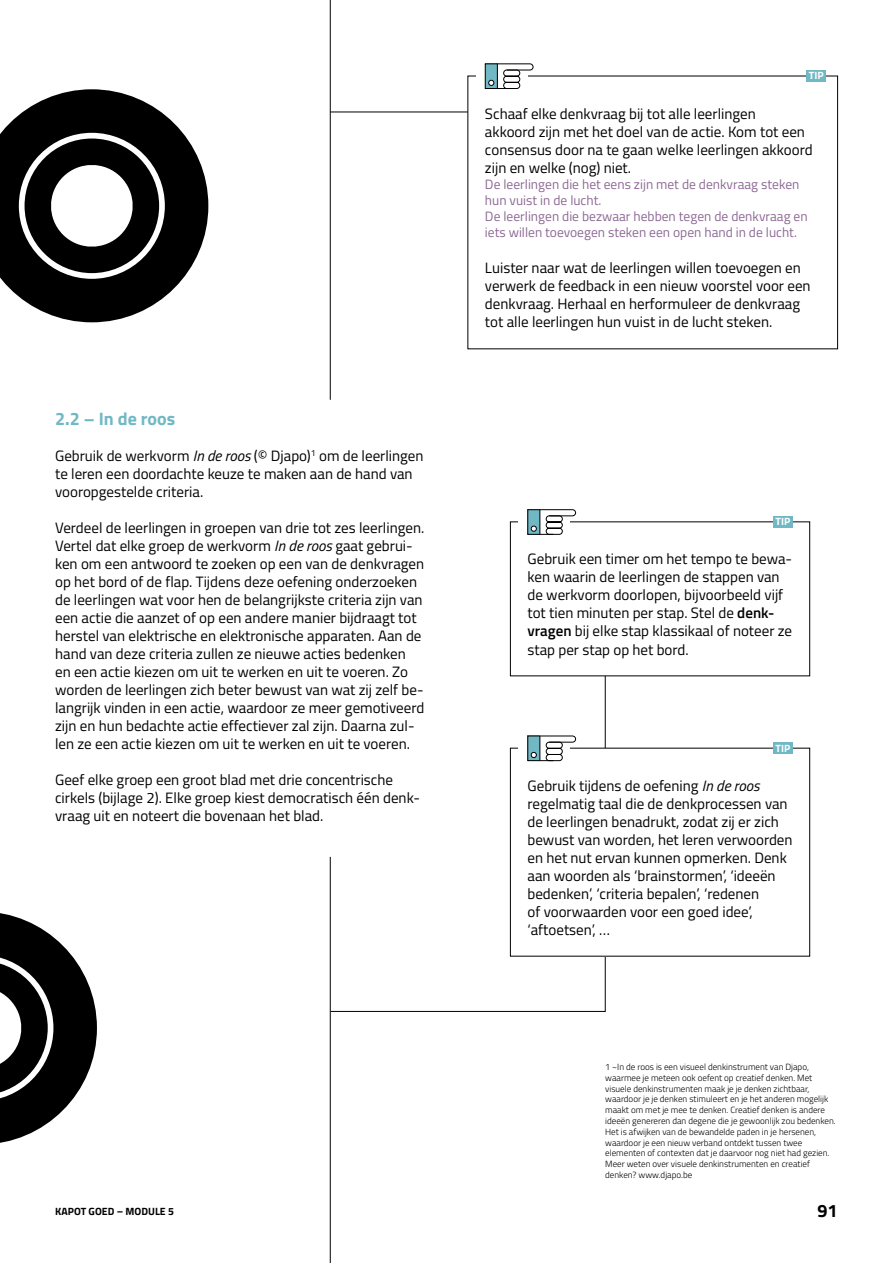
<style>
.page{position:relative;width:893px;height:1263px;background:#fff}
.page>*{position:absolute;margin:0;border:0;box-sizing:border-box;transform-origin:0 0}
.t1{font:700 18px "Titillium Web";color:#71b8c5}
.t2{font:700 18px "Titillium Web";color:#000}
.t3{font:15px/18px "Titillium Web";color:#000}
.t4{font:13.5px/16.2px "Titillium Web";color:#8e6995}
.t5{font:700 10.5px "Titillium Web";color:#000}
.t6{font:700 10.5px "Titillium Web";letter-spacing:.005em;color:#fff}
.t7{font:300 9px/10.8px "Titillium Web";color:#000}
.s1{font-style:italic}
.s2{font-weight:600}
</style>
<div class="page">
<svg style="left:330px;top:638px;width:275px;height:374px"></svg>
<div style="left:510px;top:522px;width:300px;height:154px;background:#fff"></div>
<div style="left:510px;top:522px;width:300px;height:154px;border:1px solid #000"></div>
<div style="left:519px;top:501px;width:51px;height:38px;background:#fff"></div>
<div style="left:773px;top:516px;width:20px;height:11px;background:#71b8c5"></div>
<svg style="left:528px;top:509px;width:48px;height:26px"></svg>
<div style="left:510px;top:748px;width:300px;height:208px;background:#fff"></div>
<div style="left:510px;top:748px;width:300px;height:208px;border:1px solid #000"></div>
<div style="left:519px;top:727px;width:51px;height:38px;background:#fff"></div>
<div style="left:773px;top:742px;width:20px;height:12px;background:#71b8c5"></div>
<svg style="left:528px;top:736px;width:48px;height:25px"></svg>
<div style="left:807px;top:70px;width:19px;height:12px;background:#71b8c5"></div>
<svg style="left:485px;top:64px;width:48px;height:25px"></svg>
<hr style="left:330px;top:0;width:1px;height:400px;background:#000">
<hr style="left:330px;top:857px;width:1px;height:406px;background:#000">
<svg style="left:0;top:89px;width:208px;height:233px;fill:#000"></svg>
<div style="left:19px;top:133px;width:146px;height:146px;border:6px solid #fff;border-radius:50%"></div>
<svg style="left:47px;top:161px;width:90px;height:90px"></svg>
<svg style="left:0;top:913px;width:97px;height:230px"></svg>
<hr style="left:330px;top:112px;width:138px;height:1px;background:#000">
<p class="t6" style="left:809px;top:68px;width:16px">TIP</p>
<p class="t1" style="left:55px;top:405px;width:122px">2.2 – In de roos</p>
<p class="t3" style="left:55px;top:446px;width:370px">Gebruik de werkvorm <span class="s1">In de roos</span> (© Djapo)<sup>1</sup> om de leerlingen te leren een doordachte keuze te maken aan de hand van vooropgestelde criteria.</p>
<p class="t3" style="left:55px;top:518px;width:371px">Verdeel de leerlingen in groepen van drie tot zes leerlingen.<br>Vertel dat elke groep de werkvorm <span class="s1">In de roos</span> gaat gebrui&shy;ken om een antwoord te zoeken op een van de denkvragen op het bord of de flap. Tijdens deze oefening onderzoeken de leerlingen wat voor hen de belangrijkste criteria zijn van een actie die aanzet of op een andere manier bijdraagt tot herstel van elektrische en elektronische apparaten. Aan de hand van deze criteria zullen ze nieuwe acties bedenken en een actie kiezen om uit te werken en uit te voeren. Zo worden de leerlingen zich beter bewust van wat zij zelf be&shy;langrijk vinden in een actie, waardoor ze meer gemotiveerd zijn en hun bedachte actie effectiever zal zijn. Daarna zul&shy;len ze een actie kiezen om uit te werken en uit te voeren.</p>
<p class="t3" style="left:55px;top:770px;width:366px">Geef elke groep een groot blad met drie concentrische cirkels (bijlage 2). Elke groep kiest democratisch één denk&shy;vraag uit en noteert die bovenaan het blad.</p>
<p class="t3" style="left:485px;top:104px;width:329px">Schaaf elke denkvraag bij tot alle leerlingen<br>akkoord zijn met het doel van de actie. Kom tot een consensus door na te gaan welke leerlingen akkoord zijn en welke (nog) niet.</p>
<p class="t4" style="left:485px;top:175px;width:324px">De leerlingen die het eens zijn met de denkvraag steken hun vuist in de lucht.<br>De leerlingen die bezwaar hebben tegen de denkvraag en iets willen toevoegen steken een open hand in de lucht.</p>
<p class="t3" style="left:485px;top:258px;width:327px">Luister naar wat de leerlingen willen toevoegen en verwerk de feedback in een nieuw voorstel voor een denkvraag. Herhaal en herformuleer de denkvraag tot alle leerlingen hun vuist in de lucht steken.</p>
<p class="t6" style="left:775px;top:514px;width:16px">TIP</p>
<p class="t3" style="left:527px;top:549px;width:266px">Gebruik een timer om het tempo te bewa&shy;ken waarin de leerlingen de stappen van de werkvorm doorlopen, bijvoorbeeld vijf tot tien minuten per stap. Stel de <span class="s2">denk&shy;vragen</span> bij elke stap klassikaal of noteer ze stap per stap op het bord.</p>
<p class="t6" style="left:775px;top:740px;width:16px">TIP</p>
<p class="t3" style="left:527px;top:776px;width:267px">Gebruik tijdens de oefening <span class="s1">In de roos </span>regelmatig taal die de denkprocessen van de leerlingen benadrukt, zodat zij er zich bewust van worden, het leren verwoorden en het nut ervan kunnen opmerken. Denk aan woorden als ‘brainstormen’, ‘ideeën bedenken’, ‘criteria bepalen’, ‘redenen<br>of voorwaarden voor een goed idee’, ‘aftoetsen’, …</p>
<p class="t7" style="left:605px;top:1061px;width:232px">1 ~In de roos is een visueel denkinstrument van Djapo, waarmee je meteen ook oefent op creatief denken. Met visuele denkinstrumenten maak je je denken zichtbaar, waardoor je je denken stimuleert en je het anderen mogelijk maakt om met je mee te denken. Creatief denken is andere ideeën genereren dan degene die je gewoonlijk zou bedenken.<br>Het is afwijken van de bewandelde paden in je hersenen, waardoor je een nieuw verband ontdekt tussen twee elementen of contexten dat je daarvoor nog niet had gezien.<br>Meer weten over visuele denkinstrumenten en creatief denken? www.djapo.be</p>
<p class="t5" style="left:55px;top:1203px;width:120px">KAPOT GOED – MODULE 5</p>
<p class="t2" style="left:817px;top:1197px;width:22px">91</p>
</div>
